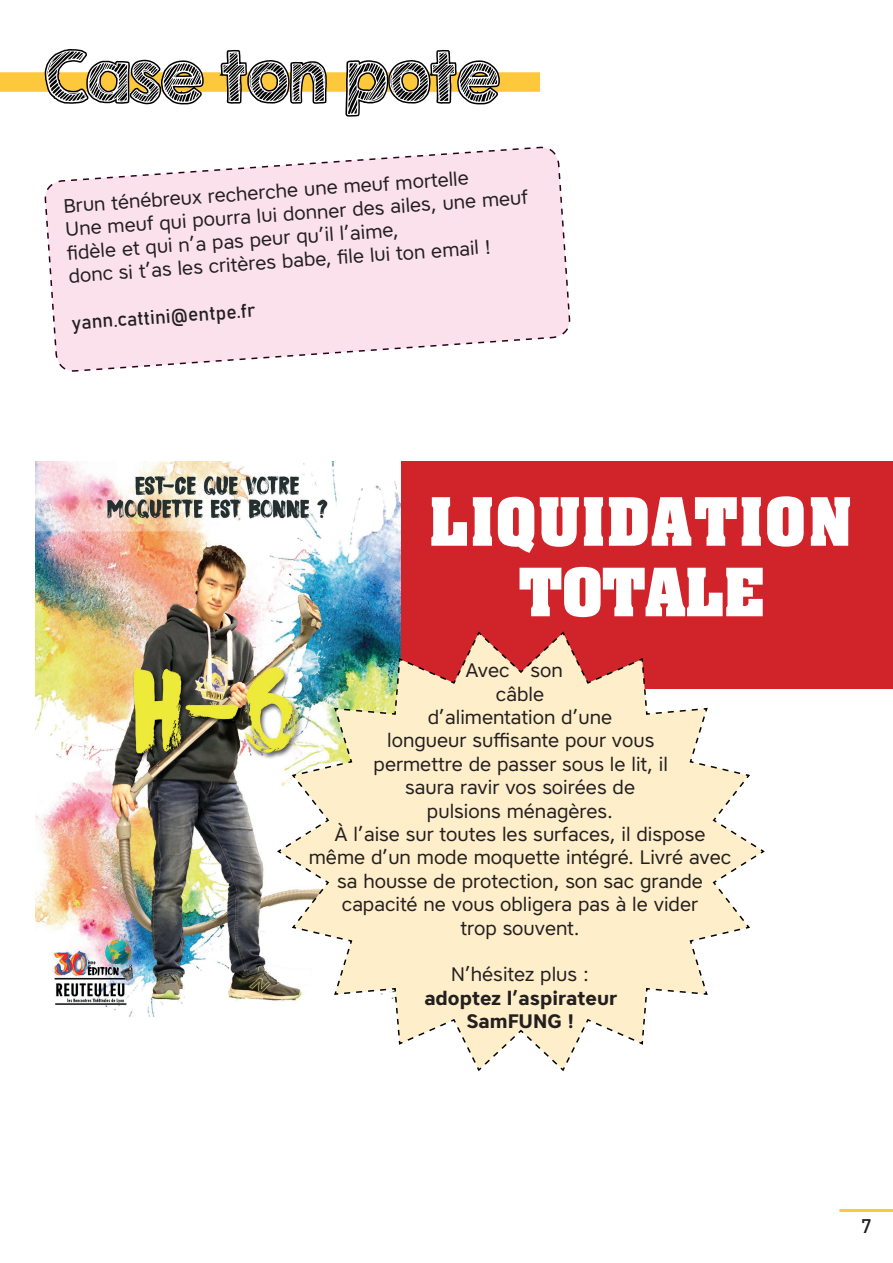
<style>
.page{position:relative;width:893px;height:1263px;background:#fff}
.page>*{position:absolute;margin:0;border:0;box-sizing:border-box;transform-origin:0 0}
.t1{font:61.5px "KG Second Chances Sketch";color:#fff}
.t2{font:700 57px/70.5px "Aachen";letter-spacing:.045em;color:#fff;text-align:center}
.t3{font:19.5px/23.4px "Core Sans A45";color:#231f20}
.t4{font:700 19.5px/23.4px "Core Sans A65";color:#231f20;text-align:center}
.t5{font:19.5px "Bahnschrift 400 100";color:#231f20}
.t6{font:500 19.5px "DIN Pro";color:#231f20}
</style>
<div class="page">
<hr style="left:839px;top:1209px;width:54px;height:3px;background:#fec83d">
<div style="left:354px;top:462px;width:539px;height:227px;background:#d1232a"></div>
<div style="left:0;top:72px;width:540px;height:20px;background:#fec83d"></div>
<svg style="left:43px;top:49px;width:489px;height:68px"></svg>
<svg style="left:44px;top:146px;width:527px;height:226px"></svg>
<img style="left:35px;top:462px;width:365px;height:554px">
<svg style="left:276px;top:630px;width:489px;height:442px"></svg>
<h1 class="t1" style="left:45px;top:38px;width:457px">CASE TON POTE</h1>
<p class="t3" style="left:63px;top:194px;width:465px;rotate:-4deg">Brun ténébreux recherche une meuf mortelle<br>Une meuf qui pourra lui donner des ailes, une meuf fidèle et qui n’a pas peur qu’il l’aime,<br>donc si t’as les critères babe, file lui ton email !</p>
<p class="t5" style="left:71px;top:310px;width:185px;rotate:-4deg">yann.cattini@entpe.fr</p>
<h2 class="t2" style="left:430px;top:493px;width:424px">LIQUIDATION<br>TOTALE</h2>
<p class="t3" style="left:465px;top:658px;width:99px">Avec son</p>
<p class="t3" style="left:496px;top:682px;width:50px">câble</p>
<p class="t3" style="left:428px;top:705px;width:186px">d’alimentation d’une</p>
<p class="t3" style="left:387px;top:728px;width:269px">longueur suffisante pour vous</p>
<p class="t3" style="left:374px;top:752px;width:296px">permettre de passer sous le lit, il</p>
<p class="t3" style="left:405px;top:775px;width:232px">saura ravir vos soirées de</p>
<p class="t3" style="left:427px;top:799px;width:188px">pulsions ménagères.</p>
<p class="t3" style="left:335px;top:822px;width:372px">À l’aise sur toutes les surfaces, il dispose</p>
<p class="t3" style="left:309px;top:845px;width:424px">même d’un mode moquette intégré. Livré avec</p>
<p class="t3" style="left:337px;top:869px;width:367px">sa housse de protection, son sac grande</p>
<p class="t3" style="left:342px;top:892px;width:358px">capacité ne vous obligera pas à le vider</p>
<p class="t3" style="left:460px;top:916px;width:121px">trop souvent.</p>
<p class="t3" style="left:451px;top:962px;width:139px">N’hésitez plus :</p>
<p class="t4" style="left:424px;top:986px;width:194px">adoptez l’aspirateur<br>SamFUNG !</p>
<p class="t6" style="left:861px;top:1210px;width:8px">7</p>
</div>
